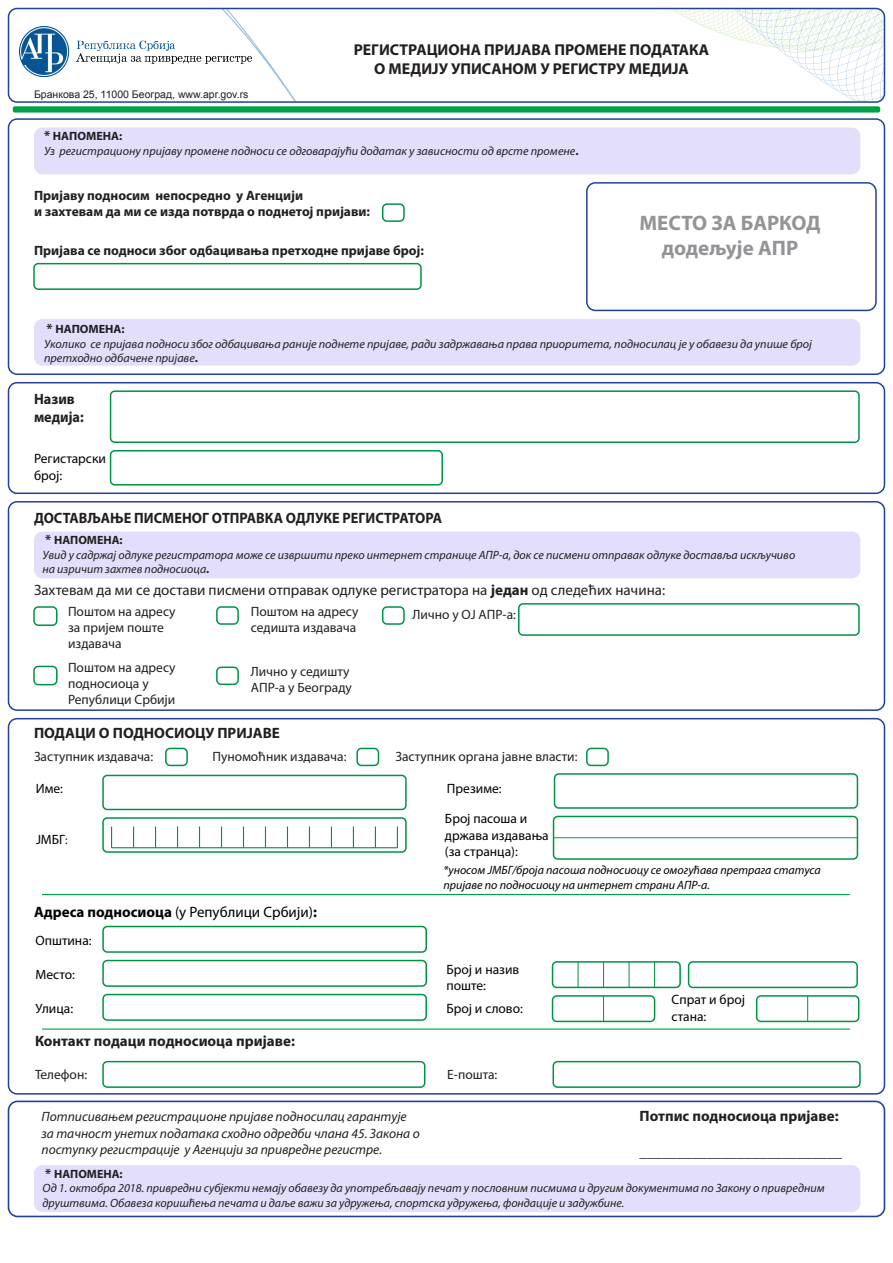
<style>
.page{position:relative;width:893px;height:1263px;background:#fff}
.page>*{position:absolute;margin:0;border:0;box-sizing:border-box;transform-origin:0 0}
.t1{font:700 21px/25.2px "Myriad Pro";letter-spacing:-.005em;color:#929497;text-align:center}
.t2{font:700 15.75px/18.9px "Myriad Pro";color:#231f20;text-align:center}
.t3{font:700 15px "Myriad Pro";color:#231f20}
.t4{font:15px "Myriad Pro";color:#231f20}
.t5{font:700 15px/18px "Myriad Pro";color:#231f20;scale:.95 1}
.t6{font:15px "Myriad Pro";color:#000}
.t7{font:13.5px/16.2px "Myriad Pro";color:#231f20}
.t8{font:italic 13.5px/16.2px "Myriad Pro";color:#231f20}
.t9{font:13.5px/16.2px "Myriad Pro";color:#000}
.t10{font:700 13.5px/16.2px "Myriad Pro";color:#231f20}
.t11{font:italic 12px/14.4px "Myriad Pro";color:#231f20}
.t12{font:italic 12px/14.4px "Myriad Pro";color:#000}
.t13{font:10.5px "Arial";color:#231f20}
.s1{font-weight:700;font-style:normal;font-size:13.5px}
.s2{font-weight:700;font-style:normal}
.s3{font-weight:700}
.s4{font-size:12px}
</style>
<div class="page">
<div style="left:8px;top:8px;width:877px;height:95px;border:2px solid #224099;border-radius:9px"></div>
<div style="left:34px;top:319px;width:826px;height:47px;background:#e2defc;border-radius:9px"></div>
<div style="left:8px;top:118px;width:877px;height:257px;border:2px solid #224099;border-radius:9px"></div>
<div style="left:33px;top:263px;width:389px;height:27px;border:2px solid #009345;border-radius:4px"></div>
<div style="left:382px;top:203px;width:23px;height:19px;border:2px solid #009345;border-radius:4px"></div>
<div style="left:8px;top:501px;width:877px;height:210px;border:2px solid #224099;border-radius:9px"></div>
<div style="left:34px;top:531px;width:826px;height:47px;background:#e2defc;border-radius:9px"></div>
<div style="left:13px;top:106px;width:867px;height:7px;background:#00a14b;border-radius:2px"></div>
<img style="left:20px;top:27px;width:201px;height:50px">
<div style="left:8px;top:382px;width:877px;height:112px;border:2px solid #224099;border-radius:9px"></div>
<div style="left:34px;top:128px;width:826px;height:46px;background:#e2defc;border-radius:9px"></div>
<div style="left:110px;top:390px;width:750px;height:53px;border:2px solid #009345;border-radius:4px"></div>
<svg style="left:221px;top:9px;width:76px;height:93px"></svg>
<svg style="left:670px;top:9px;width:214px;height:93px"></svg>
<div style="left:586px;top:182px;width:291px;height:129px;border:2px solid #224099;border-radius:9px"></div>
<div style="left:110px;top:450px;width:333px;height:35px;border:2px solid #009345;border-radius:4px"></div>
<div style="left:8px;top:718px;width:877px;height:376px;border:2px solid #224099;border-radius:9px"></div>
<div style="left:102px;top:1061px;width:323px;height:27px;border:2px solid #009345;border-radius:4px"></div>
<div style="left:552px;top:1061px;width:309px;height:27px;border:2px solid #009345;border-radius:4px"></div>
<div style="left:102px;top:775px;width:305px;height:35px;border:2px solid #009345;border-radius:4px"></div>
<div style="left:554px;top:773px;width:304px;height:36px;border:2px solid #009345;border-radius:4px"></div>
<div style="left:553px;top:816px;width:305px;height:44px;border:2px solid #009345;border-radius:4px"></div>
<hr style="left:554px;top:837px;width:303px;height:1px;background:#00a14b">
<div style="left:102px;top:817px;width:305px;height:36px;border:2px solid #009345;border-radius:4px"></div>
<svg style="left:397px;top:826px;width:1px;height:22px"></svg>
<hr style="left:112px;top:847px;width:285px;height:1px;background:#009345">
<svg style="left:111px;top:826px;width:1px;height:22px"></svg>
<svg style="left:133px;top:826px;width:1px;height:22px"></svg>
<svg style="left:155px;top:826px;width:1px;height:22px"></svg>
<svg style="left:353px;top:826px;width:1px;height:22px"></svg>
<svg style="left:177px;top:826px;width:1px;height:22px"></svg>
<svg style="left:199px;top:826px;width:1px;height:22px"></svg>
<svg style="left:221px;top:826px;width:1px;height:22px"></svg>
<svg style="left:243px;top:826px;width:1px;height:22px"></svg>
<svg style="left:265px;top:826px;width:1px;height:22px"></svg>
<svg style="left:287px;top:826px;width:1px;height:22px"></svg>
<svg style="left:375px;top:826px;width:1px;height:22px"></svg>
<svg style="left:309px;top:826px;width:1px;height:22px"></svg>
<svg style="left:331px;top:826px;width:1px;height:22px"></svg>
<div style="left:102px;top:960px;width:325px;height:27px;border:2px solid #009345;border-radius:4px"></div>
<div style="left:102px;top:926px;width:325px;height:27px;border:2px solid #009345;border-radius:4px"></div>
<div style="left:102px;top:994px;width:325px;height:27px;border:2px solid #009345;border-radius:4px"></div>
<hr style="left:42px;top:894px;width:808px;height:1px;background:#00a14b">
<hr style="left:42px;top:1028px;width:808px;height:2px;background:#00a14b">
<div style="left:756px;top:995px;width:103px;height:27px;border:2px solid #009345;border-radius:4px"></div>
<svg style="left:807px;top:996px;width:1px;height:25px"></svg>
<div style="left:552px;top:995px;width:103px;height:27px;border:2px solid #009345;border-radius:4px"></div>
<svg style="left:603px;top:996px;width:1px;height:25px"></svg>
<div style="left:688px;top:961px;width:170px;height:27px;border:2px solid #009345;border-radius:4px"></div>
<div style="left:552px;top:961px;width:129px;height:27px;border:2px solid #009345;border-radius:4px"></div>
<svg style="left:629px;top:962px;width:1px;height:25px"></svg>
<svg style="left:654px;top:962px;width:1px;height:25px"></svg>
<svg style="left:603px;top:962px;width:1px;height:25px"></svg>
<svg style="left:578px;top:962px;width:1px;height:25px"></svg>
<div style="left:165px;top:748px;width:23px;height:18px;border:2px solid #009345;border-radius:4px"></div>
<div style="left:356px;top:748px;width:23px;height:18px;border:2px solid #009345;border-radius:4px"></div>
<div style="left:586px;top:748px;width:23px;height:18px;border:2px solid #009345;border-radius:4px"></div>
<div style="left:518px;top:603px;width:342px;height:33px;border:2px solid #009345;border-radius:4px"></div>
<div style="left:33px;top:606px;width:25px;height:20px;border:2px solid #009345;border-radius:4px"></div>
<div style="left:33px;top:666px;width:25px;height:19px;border:2px solid #009345;border-radius:4px"></div>
<div style="left:216px;top:606px;width:23px;height:19px;border:2px solid #009345;border-radius:4px"></div>
<div style="left:216px;top:666px;width:23px;height:19px;border:2px solid #009345;border-radius:4px"></div>
<div style="left:382px;top:606px;width:23px;height:19px;border:2px solid #009345;border-radius:4px"></div>
<div style="left:8px;top:1100px;width:877px;height:117px;border:2px solid #224099;border-radius:9px"></div>
<div style="left:34px;top:1165px;width:826px;height:47px;background:#e2defc;border-radius:9px"></div>
<p class="t13" style="left:34px;top:87px;width:216px">Бранкова 25, 11000 Београд, www.apr.gov.rs</p>
<h2 class="t2" style="left:354px;top:40px;width:357px">РЕГИСТРАЦИОНА ПРИЈАВА ПРОМЕНЕ ПОДАТАКА<br>О МЕДИЈУ УПИСАНОМ У РЕГИСТРУ МЕДИЈА</h2>
<p class="t11" style="left:44px;top:129px;width:536px"><span class="s1">*</span> <span class="s2">НАПОМЕНА:<br></span>Уз регистрациону пријаву промене подноси се одговарајући додатак у зависности од врсте промене<span class="s2">.</span></p>
<p class="t10" style="left:34px;top:187px;width:338px">Пријаву подносим непосредно у Агенцији<br>и захтевам да ми се изда потврда о поднетој пријави:</p>
<p class="t10" style="left:34px;top:242px;width:391px">Пријава се подноси због одбацивања претходне пријаве број:</p>
<h1 class="t1" style="left:639px;top:209px;width:183px">МЕСТО ЗА БАРКОД додељује АПР</h1>
<p class="t11" style="left:44px;top:322px;width:769px"><span class="s1">*</span> <span class="s2">НАПОМЕНА:<br></span>Уколико се пријава подноси због одбацивања раније поднете пријаве, ради задржавања права приоритета, подносилац је у обавези да упише број претходно одбачене пријаве<span class="s2">.</span></p>
<p class="t5" style="left:34px;top:389px;width:54px">Назив медија:</p>
<p class="t9" style="left:34px;top:451px;width:73px">Регистарски број:</p>
<p class="t5" style="left:34px;top:508px;width:431px">ДОСТАВЉАЊЕ ПИСМЕНОГ ОТПРАВКА ОДЛУКЕ РЕГИСТРАТОРА</p>
<p class="t11" style="left:43px;top:533px;width:754px"><span class="s1">*</span> <span class="s2">НАПОМЕНА:<br></span>Увид у садржај одлуке регистратора може се извршити преко интернет странице АПР-а, док се писмени отправак одлуке доставља искључиво на изричит захтев подносиоца<span class="s2">.</span></p>
<p class="t4" style="left:34px;top:581px;width:633px">Захтевам да ми се достави писмени отправак одлуке регистратора на <span class="s3">један</span> од следећих начина:</p>
<p class="t7" style="left:68px;top:603px;width:109px">Поштом на адресу за пријем поште издавача</p>
<p class="t7" style="left:251px;top:603px;width:109px">Поштом на адресу седишта издавача</p>
<p class="t7" style="left:68px;top:659px;width:109px">Поштом на адресу подносиоца у<br>Републици Србији</p>
<p class="t7" style="left:251px;top:663px;width:102px">Лично у седишту<br>АПР-а у Београду</p>
<p class="t3" style="left:34px;top:724px;width:247px">ПОДАЦИ О ПОДНОСИОЦУ ПРИЈАВЕ</p>
<p class="t7" style="left:412px;top:606px;width:105px">Лично у ОЈ АПР-а:</p>
<p class="t7" style="left:34px;top:748px;width:121px">Заступник издавача:</p>
<p class="t7" style="left:213px;top:748px;width:135px">Пуномоћник издавача:</p>
<p class="t7" style="left:395px;top:748px;width:184px">Заступник органа јавне власти:</p>
<p class="t9" style="left:36px;top:781px;width:29px">Име:</p>
<p class="t9" style="left:447px;top:781px;width:56px">Презиме:</p>
<p class="t9" style="left:445px;top:811px;width:105px">Број пасоша и држава издавања (за странца):</p>
<p class="t9" style="left:36px;top:831px;width:33px">ЈМБГ<span class="s4">:</span></p>
<p class="t6" style="left:34px;top:902px;width:284px"><span class="s3">Адреса подносиоца</span> (у Републици Србији)<span class="s3">:</span></p>
<p class="t9" style="left:36px;top:932px;width:58px">Општина:</p>
<p class="t9" style="left:36px;top:966px;width:41px">Место:</p>
<p class="t9" style="left:36px;top:1000px;width:39px">Улица:</p>
<p class="t12" style="left:443px;top:863px;width:379px">*уносом ЈМБГ/броја пасоша подносиоцу се омогућава претрага статуса пријаве по подносиоцу на интернет страни АПР-а.</p>
<p class="t9" style="left:446px;top:961px;width:74px">Број и назив поште:</p>
<p class="t9" style="left:446px;top:1000px;width:78px">Број и слово:</p>
<p class="t9" style="left:672px;top:991px;width:75px">Спрат и број стана:</p>
<p class="t3" style="left:35px;top:1031px;width:261px">Контакт подаци подносиоца пријаве:</p>
<p class="t7" style="left:35px;top:1066px;width:54px">Телефон:</p>
<p class="t7" style="left:447px;top:1066px;width:52px">Е-пошта:</p>
<p class="t3" style="left:640px;top:1106px;width:201px">Потпис подносиоца пријаве:</p>
<p class="t3" style="left:640px;top:1142px;width:204px">___________________________</p>
<p class="t8" style="left:42px;top:1108px;width:380px">Потписивањем регистрационе пријаве подносилац гарантује за тачност унетих података сходно одредби члана 45. Закона о поступку регистрације у Агенцији за привредне регистре.</p>
<p class="t11" style="left:43px;top:1166px;width:784px"><span class="s1">*</span> <span class="s2">НАПОМЕНА:<br></span>Од 1. октобра 2018. привредни субјекти немају обавезу да употребљавају печат у пословним писмима и другим документима по Закону о привредним друштвима. Обавеза коришћења печата и даље важи за удружења, спортска удружења, фондације и задужбине.</p>
</div>
